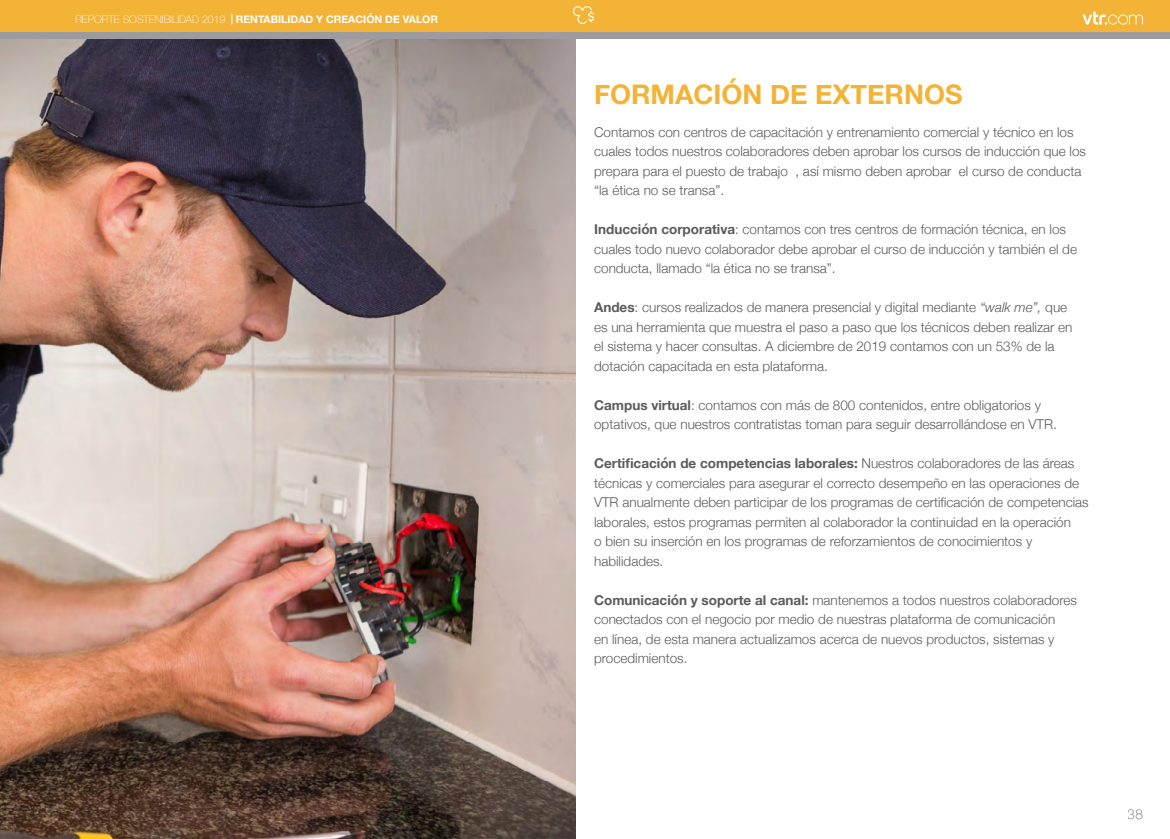
<style>
.page{position:relative;width:1170px;height:839px;background:#fff}
.page>*{position:absolute;margin:0;border:0;box-sizing:border-box;transform-origin:0 0}
.t1{font:700 27px "Helvetica Neue";color:#f3b336}
.t2{font:300 13.5px/19.5px "Helvetica Neue";color:#5b5b5f}
.t3{font:100 13.5px "Helvetica Neue";color:#5b5b5f}
.t4{font:700 10.5px "Helvetica Neue";color:#fff}
.s1{font-weight:100}
.s2{font-weight:700}
.s3{font-style:italic}
</style>
<div class="page">
<div style="left:0;top:0;width:1170px;height:32px;background:#f3b336"></div>
<div style="left:0;top:32px;width:1170px;height:7px;background:#9c9ba0"></div>
<svg style="left:1083px;top:12px;width:60px;height:13px"></svg>
<svg style="left:573px;top:6px;width:21px;height:18px"></svg>
<img style="left:0;top:39px;width:575px;height:799px">
<p class="t4" style="left:75px;top:11px;width:364px"><span class="s1">REPORTE SOSTENIBILIDAD 2019</span> RENTABILIDAD Y CREACIÓN DE VALOR</p>
<p class="t4" style="left:231px;top:10px;width:4px">|</p>
<h1 class="t1" style="left:594px;top:74px;width:370px">FORMACIÓN DE EXTERNOS</h1>
<p class="t2" style="left:594px;top:121px;width:493px">Contamos con centros de capacitación y entrenamiento comercial y técnico en los cuales todos nuestros colaboradores deben aprobar los cursos de inducción que los prepara para el puesto de trabajo , así mismo deben aprobar el curso de conducta “la ética no se transa”.</p>
<p class="t2" style="left:594px;top:218px;width:484px"><span class="s2">Inducción corporativa</span>: contamos con tres centros de formación técnica, en los cuales todo nuevo colaborador debe aprobar el curso de inducción y también el de conducta, llamado “la ética no se transa”.</p>
<p class="t2" style="left:594px;top:296px;width:480px"><span class="s2">Andes</span>: cursos realizados de manera presencial y digital mediante <span class="s3">“walk me”,</span> que es una herramienta que muestra el paso a paso que los técnicos deben realizar en el sistema y hacer consultas. A diciembre de 2019 contamos con un 53% de la dotación capacitada en esta plataforma.</p>
<p class="t2" style="left:594px;top:394px;width:464px"><span class="s2">Campus virtual</span>: contamos con más de 800 contenidos, entre obligatorios y optativos, que nuestros contratistas toman para seguir desarrollándose en VTR.</p>
<p class="t2" style="left:594px;top:452px;width:496px"><span class="s2">Certificación de competencias laborales:</span> Nuestros colaboradores de las áreas técnicas y comerciales para asegurar el correcto desempeño en las operaciones de VTR anualmente deben participar de los programas de certificación de competencias laborales, estos programas permiten al colaborador la continuidad en la operación<br>o bien su inserción en los programas de reforzamientos de conocimientos y habilidades.</p>
<p class="t2" style="left:594px;top:589px;width:484px"><span class="s2">Comunicación y soporte al canal:</span> mantenemos a todos nuestros colaboradores conectados con el negocio por medio de nuestras plataforma de comunicación<br>en línea, de esta manera actualizamos acerca de nuevos productos, sistemas y procedimientos.</p>
<p class="t3" style="left:1128px;top:804px;width:17px">38</p>
</div>
